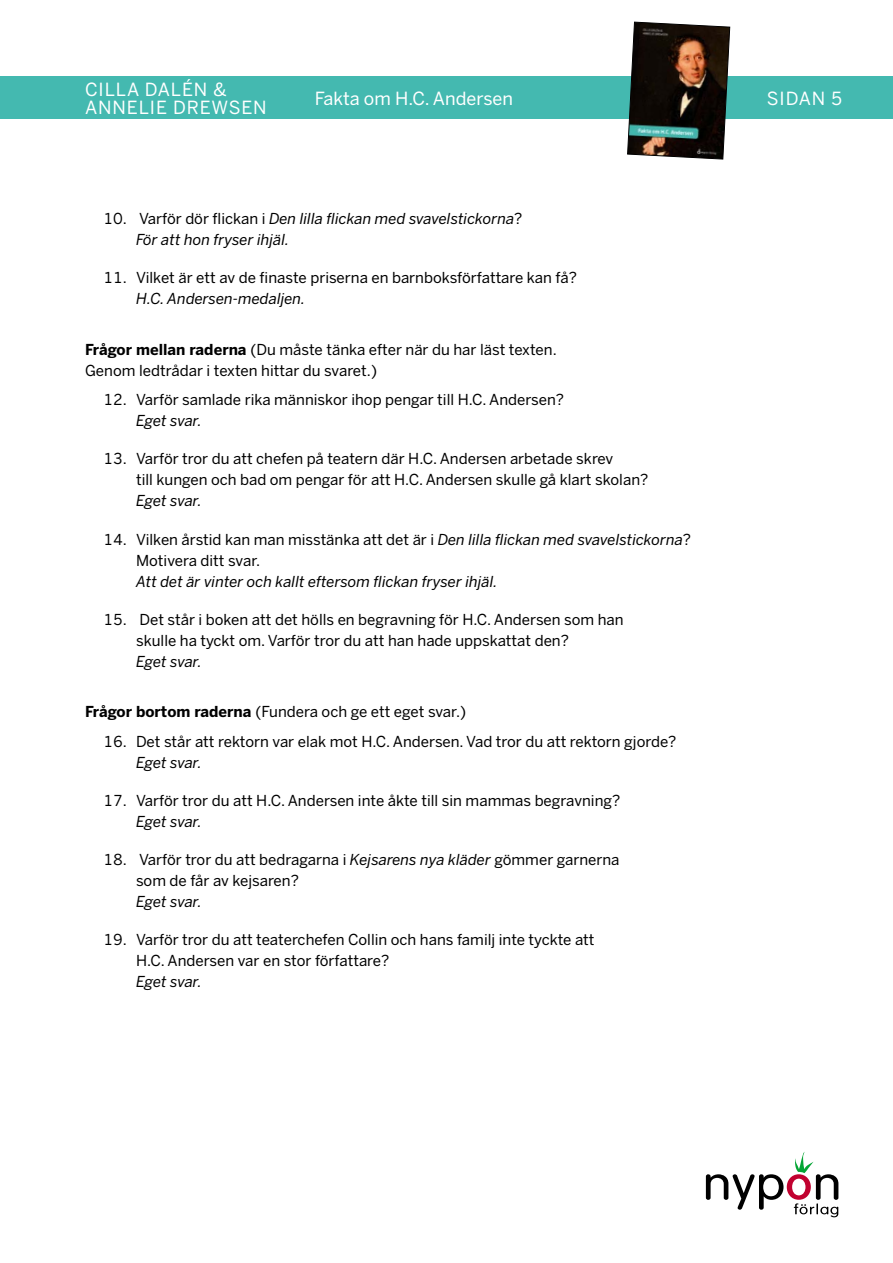
<style>
.page{position:relative;width:893px;height:1263px;background:#fff}
.page>*{position:absolute;margin:0;border:0;box-sizing:border-box;transform-origin:0 0}
.t1{font:18px/18px "Benton Sans";letter-spacing:.05em;color:#fff}
.t2{font:18px "Benton Sans";color:#fff}
.t3{font:15px/21px "Benton Sans";color:#000}
.t4{font:italic 15px/21px "Benton Sans";color:#000}
.s1{font-style:normal}
.s2{font-weight:700}
.s3{font-style:italic}
</style>
<div class="page">
<svg style="left:706px;top:1152px;width:132px;height:65px"></svg>
<div style="left:0;top:77px;width:893px;height:42px;background:#44b9b0"></div>
<img style="left:627px;top:21px;width:103px;height:139px">
<p class="t1" style="left:85px;top:80px;width:183px">CILLA DALÉN &amp;<br>ANNELIE DREWSEN</p>
<p class="t2" style="left:315px;top:87px;width:200px">Fakta om H.C. Andersen</p>
<p class="t1" style="left:767px;top:89px;width:77px">SIDAN 5</p>
<p class="t4" style="left:136px;top:209px;width:388px;text-indent:-33px"><span class="s1">10. Varför dör flickan i</span> Den lilla flickan med svavelstickorna<span class="s1">?<br></span>För att hon fryser ihjäl.</p>
<p class="t3" style="left:103px;top:268px;width:475px">11. Vilket är ett av de finaste priserna en barnboksförfattare kan få?</p>
<p class="t4" style="left:136px;top:289px;width:171px">H.C. Andersen-medaljen.</p>
<p class="t3" style="left:85px;top:339px;width:473px"><span class="s2">Frågor mellan raderna</span> (Du måste tänka efter när du har läst texten.<br>Genom ledtrådar i texten hittar du svaret.)</p>
<p class="t3" style="left:103px;top:390px;width:462px">12. Varför samlade rika människor ihop pengar till H.C. Andersen?</p>
<p class="t4" style="left:136px;top:411px;width:67px">Eget svar.</p>
<p class="t3" style="left:136px;top:449px;width:514px;text-indent:-33px">13. Varför tror du att chefen på teatern där H.C. Andersen arbetade skrev<br>till kungen och bad om pengar för att H.C. Andersen skulle gå klart skolan?</p>
<p class="t4" style="left:136px;top:491px;width:67px">Eget svar.</p>
<p class="t3" style="left:136px;top:529px;width:557px;text-indent:-33px">14. Vilken årstid kan man misstänka att det är i <span class="s3">Den lilla flickan med svavelstickorna</span>?<br>Motivera ditt svar.</p>
<p class="t4" style="left:136px;top:571px;width:363px">Att det är vinter och kallt eftersom flickan fryser ihjäl.</p>
<p class="t3" style="left:136px;top:609px;width:489px;text-indent:-33px">15. Det står i boken att det hölls en begravning för H.C. Andersen som han skulle ha tyckt om. Varför tror du att han hade uppskattat den?</p>
<p class="t4" style="left:136px;top:651px;width:67px">Eget svar.</p>
<p class="t3" style="left:85px;top:701px;width:383px"><span class="s2">Frågor bortom raderna</span> (Fundera och ge ett eget svar.)</p>
<p class="t3" style="left:103px;top:731px;width:575px">16. Det står att rektorn var elak mot H.C. Andersen. Vad tror du att rektorn gjorde?</p>
<p class="t4" style="left:136px;top:752px;width:67px">Eget svar.</p>
<p class="t3" style="left:103px;top:790px;width:518px">17. Varför tror du att H.C. Andersen inte åkte till sin mammas begravning?</p>
<p class="t4" style="left:136px;top:811px;width:67px">Eget svar.</p>
<p class="t3" style="left:136px;top:849px;width:485px;text-indent:-33px">18. Varför tror du att bedragarna i <span class="s3">Kejsarens nya kläder</span> gömmer garnerna som de får av kejsaren?</p>
<p class="t4" style="left:136px;top:891px;width:67px">Eget svar.</p>
<p class="t3" style="left:136px;top:929px;width:460px;text-indent:-33px">19. Varför tror du att teaterchefen Collin och hans familj inte tyckte att<br>H.C. Andersen var en stor författare?</p>
<p class="t4" style="left:136px;top:971px;width:67px">Eget svar.</p>
</div>
